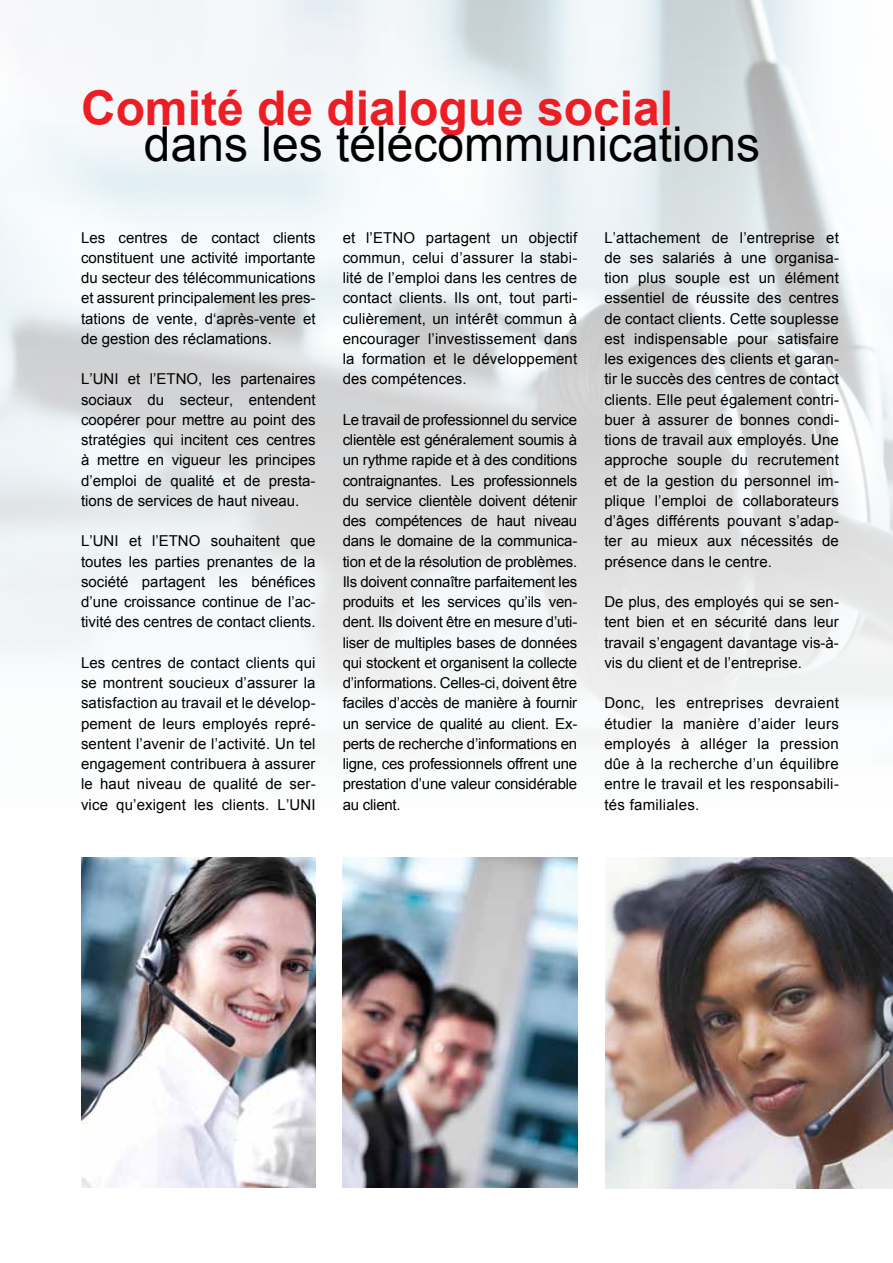
<style>
.page{position:relative;width:893px;height:1263px;background:#fff}
.page>*{position:absolute;margin:0;border:0;box-sizing:border-box;transform-origin:0 0}
.t1{font:48px "Arial";color:#000}
.t2{font:700 48px "Arial";color:#ed1d24}
.t3{font:15px/20.2px "Arial";color:#000;text-align:justify}
</style>
<div class="page">
<img style="left:81px;top:857px;width:235px;height:331px">
<img style="left:343px;top:857px;width:234px;height:331px">
<img style="left:605px;top:857px;width:288px;height:331px">
<h1 class="t2" style="left:81px;top:76px;width:594px">Comité de dialogue social</h1>
<h1 class="t1" style="left:144px;top:113px;width:618px">dans les télécommunications</h1>
<p class="t3" style="left:81px;top:227px;width:236px">Les centres de contact clients constituent une activité importante du secteur des télécommunications et assurent principalement les pres&shy;tations de vente, d‘après-vente et de gestion des réclamations.</p>
<p class="t3" style="left:81px;top:369px;width:236px">L’UNI et l’ETNO, les partenaires sociaux du secteur, entendent coopérer pour mettre au point des stratégies qui incitent ces centres à mettre en vigueur les principes d’emploi de qualité et de presta&shy;tions de services de haut niveau.</p>
<p class="t3" style="left:81px;top:531px;width:236px">L’UNI et l’ETNO souhaitent que toutes les parties prenantes de la société partagent les bénéfices d’une croissance continue de l’ac&shy;tivité des centres de contact clients.</p>
<p class="t3" style="left:81px;top:653px;width:236px">Les centres de contact clients qui se montrent soucieux d’assurer la satisfaction au travail et le dévelop&shy;pement de leurs employés repré&shy;sentent l’avenir de l’activité. Un tel engagement contribuera à assurer le haut niveau de qualité de ser&shy;vice qu’exigent les clients. L’UNI</p>
<p class="t3" style="left:343px;top:227px;width:236px">et l’ETNO partagent un objectif commun, celui d’assurer la stabi&shy;lité de l’emploi dans les centres de contact clients. Ils ont, tout parti&shy;culièrement, un intérêt commun à encourager l’investissement dans la formation et le développement des compétences.</p>
<p class="t3" style="left:343px;top:410px;width:236px">Le travail de professionnel du service clientèle est généralement soumis à un rythme rapide et à des conditions contraignantes. Les professionnels du service clientèle doivent détenir des compétences de haut niveau dans le domaine de la communica&shy;tion et de la résolution de problèmes.<br>Ils doivent connaître parfaitement les produits et les services qu’ils ven&shy;dent. Ils doivent être en mesure d’uti&shy;liser de multiples bases de données qui stockent et organisent la collecte d’informations. Celles-ci, doivent être faciles d’accès de manière à fournir un service de qualité au client. Ex&shy;perts de recherche d’informations en ligne, ces professionnels offrent une prestation d’une valeur considérable au client.</p>
<p class="t3" style="left:604px;top:227px;width:236px">L’attachement de l’entreprise et de ses salariés à une organisa&shy;tion plus souple est un élément essentiel de réussite des centres de contact clients. Cette souplesse est indispensable pour satisfaire les exigences des clients et garan&shy;tir le succès des centres de contact clients. Elle peut également contri&shy;buer à assurer de bonnes condi&shy;tions de travail aux employés. Une approche souple du recrutement et de la gestion du personnel im&shy;plique l’emploi de collaborateurs d’âges différents pouvant s’adap&shy;ter au mieux aux nécessités de présence dans le centre.</p>
<p class="t3" style="left:604px;top:592px;width:236px">De plus, des employés qui se sen&shy;tent bien et en sécurité dans leur travail s’engagent davantage vis-à&shy;vis du client et de l’entreprise.</p>
<p class="t3" style="left:604px;top:693px;width:236px">Donc, les entreprises devraient étudier la manière d’aider leurs employés à alléger la pression dûe à la recherche d’un équilibre entre le travail et les responsabili&shy;tés familiales.</p>
</div>
